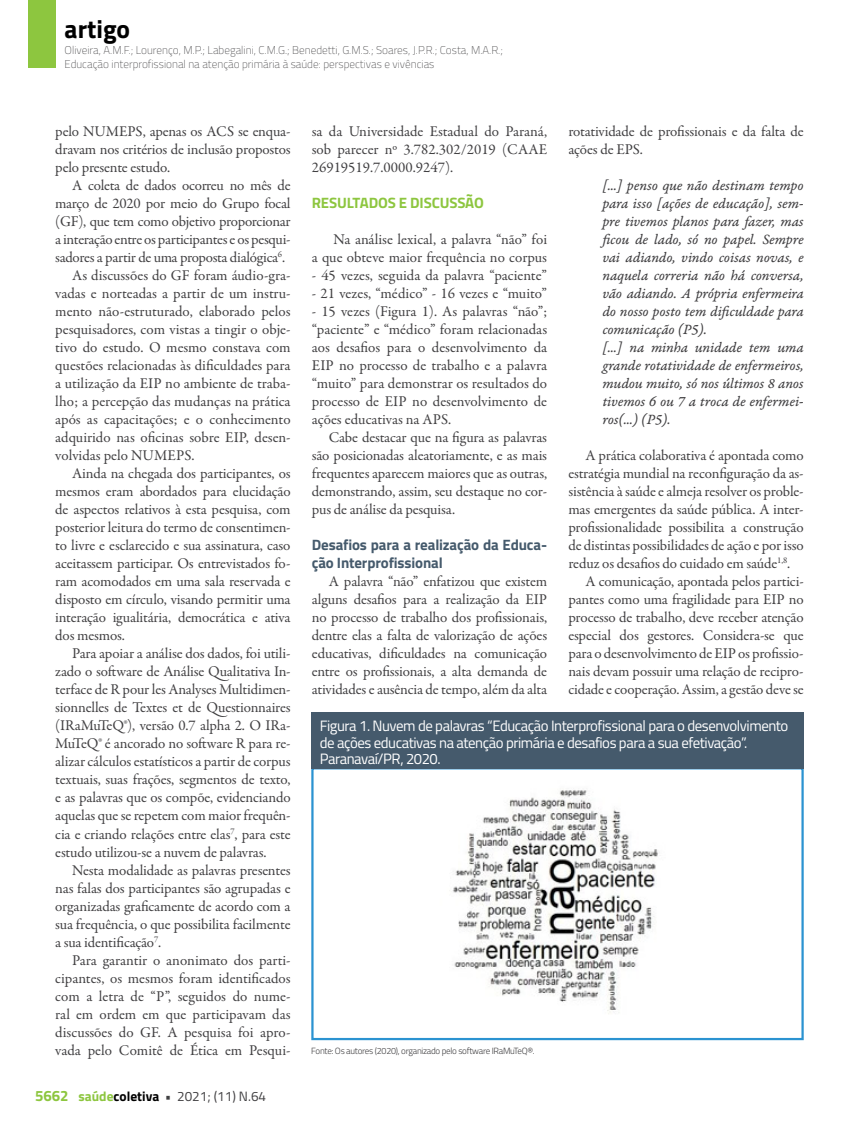
<style>
.page{position:relative;width:859px;height:1132px;background:#fff}
.page>*{position:absolute;margin:0;border:0;box-sizing:border-box;transform-origin:0 0}
.t1{font:700 25.5px "Titillium";color:#000}
.t2{font:15px/18px "Garamond Premr Pro";letter-spacing:-.01em;color:#414042;text-align:justify}
.t3{font:15px/18px "Garamond Premr Pro It Capt";letter-spacing:-.01em;color:#414042}
.t4{font:15px/16.5px "Titillium";letter-spacing:-.03em;color:#fff}
.t5{font:700 15px/18px "Titillium";letter-spacing:-.01em;color:#455a6c}
.t6{font:700 15px "Titillium";letter-spacing:-.01em;color:#8dc63f}
.t7{font:13.5px "Titillium";color:#414042}
.t8{font:100 11.25px/13.5px "Titillium";color:#414042}
.t9{font:300 9px "Titillium";letter-spacing:-.03em;color:#414042}
.s1{font-weight:700;font-size:15px;color:#8dc63f}
.s2{font-weight:700;color:#8dc63f}
.s3{font-weight:700;color:#000}
.s4{font-weight:700}
</style>
<div class="page">
<div style="left:28px;top:0;width:27px;height:68px;background:#8dc63f"></div>
<div style="left:311px;top:767px;width:493px;height:272px;border:2px solid #2b93d1"></div>
<div style="left:311px;top:712px;width:493px;height:57px;background:#455a6c"></div>
<img style="left:452px;top:790px;width:206px;height:224px">
<h1 class="t1" style="left:65px;top:10px;width:67px">artigo</h1>
<p class="t8" style="left:65px;top:43px;width:440px">Oliveira, A.M.F.; Lourenço, M.P.; Labegalini, C.M.G.; Benedetti, G.M.S.; Soares, J.P.R.; Costa, M.A.R.;<br>Educação interprofissional na atenção primária à saúde: perspectivas e vivências</p>
<p class="t2" style="left:55px;top:122px;width:237px">pelo NUMEPS, apenas os ACS se enqua&shy;dravam nos critérios de inclusão propostos pelo presente estudo.</p>
<p class="t2" style="left:72px;top:176px;width:220px">A coleta de dados ocorreu no mês de</p>
<p class="t2" style="left:55px;top:194px;width:237px">março de 2020 por meio do Grupo focal</p>
<p class="t2" style="left:55px;top:212px;width:237px">(GF), que tem como objetivo proporcionar</p>
<p class="t2" style="left:55px;top:230px;width:237px">a interação entre os participantes e os pesqui-</p>
<p class="t2" style="left:55px;top:248px;width:231px">sadores a partir de uma proposta dialógica<sup>6</sup>.</p>
<p class="t2" style="left:72px;top:266px;width:220px">As discussões do GF foram áudio-gra-</p>
<p class="t2" style="left:55px;top:284px;width:237px">vadas e norteadas a partir de um instru-</p>
<p class="t2" style="left:55px;top:302px;width:237px">mento não-estruturado, elaborado pelos</p>
<p class="t2" style="left:55px;top:320px;width:237px">pesquisadores, com vistas a tingir o obje-</p>
<p class="t2" style="left:55px;top:338px;width:237px">tivo do estudo. O mesmo constava com</p>
<p class="t2" style="left:55px;top:356px;width:237px">questões relacionadas às dificuldades para</p>
<p class="t2" style="left:55px;top:374px;width:237px">a utilização da EIP no ambiente de traba-</p>
<p class="t2" style="left:55px;top:392px;width:237px">lho; a percepção das mudanças na prática</p>
<p class="t2" style="left:55px;top:410px;width:237px">após as capacitações; e o conhecimento</p>
<p class="t2" style="left:55px;top:428px;width:237px">adquirido nas oficinas sobre EIP, desen-</p>
<p class="t2" style="left:55px;top:446px;width:141px">volvidas pelo NUMEPS.</p>
<p class="t2" style="left:72px;top:464px;width:220px">Ainda na chegada dos participantes, os</p>
<p class="t2" style="left:55px;top:482px;width:237px">mesmos eram abordados para elucidação</p>
<p class="t2" style="left:55px;top:500px;width:237px">de aspectos relativos à esta pesquisa, com</p>
<p class="t2" style="left:55px;top:518px;width:237px">posterior leitura do termo de consentimen-</p>
<p class="t2" style="left:55px;top:536px;width:237px">to livre e esclarecido e sua assinatura, caso</p>
<p class="t2" style="left:55px;top:554px;width:237px">aceitassem participar. Os entrevistados fo-</p>
<p class="t2" style="left:55px;top:572px;width:237px">ram acomodados em uma sala reservada e</p>
<p class="t2" style="left:55px;top:590px;width:237px">disposto em círculo, visando permitir uma</p>
<p class="t2" style="left:55px;top:608px;width:237px">interação igualitária, democrática e ativa</p>
<p class="t2" style="left:55px;top:626px;width:71px">dos mesmos.</p>
<p class="t2" style="left:72px;top:644px;width:220px">Para apoiar a análise dos dados, foi utili-</p>
<p class="t2" style="left:55px;top:662px;width:237px">zado o software de Análise Qualitativa In-</p>
<p class="t2" style="left:55px;top:680px;width:237px">terface de R pour les Analyses Multidimen-</p>
<p class="t2" style="left:55px;top:698px;width:237px">sionnelles de Textes et de Questionnaires</p>
<p class="t2" style="left:55px;top:716px;width:237px">(IRaMuTeQ®), versão 0.7 alpha 2. O IRa-</p>
<p class="t2" style="left:55px;top:734px;width:237px">MuTeQ® é ancorado no software R para re-</p>
<p class="t2" style="left:55px;top:752px;width:237px">alizar cálculos estatísticos a partir de corpus</p>
<p class="t2" style="left:55px;top:770px;width:237px">textuais, suas frações, segmentos de texto,</p>
<p class="t2" style="left:55px;top:788px;width:237px">e as palavras que os compõe, evidenciando</p>
<p class="t2" style="left:55px;top:806px;width:237px">aquelas que se repetem com maior frequên-</p>
<p class="t2" style="left:55px;top:824px;width:237px">cia e criando relações entre elas<sup>7</sup>, para este</p>
<p class="t2" style="left:55px;top:842px;width:213px">estudo utilizou-se a nuvem de palavras.</p>
<p class="t2" style="left:72px;top:860px;width:220px">Nesta modalidade as palavras presentes</p>
<p class="t2" style="left:55px;top:878px;width:237px">nas falas dos participantes são agrupadas e</p>
<p class="t2" style="left:55px;top:896px;width:237px">organizadas graficamente de acordo com a</p>
<p class="t2" style="left:55px;top:914px;width:237px">sua frequência, o que possibilita facilmente</p>
<p class="t2" style="left:55px;top:932px;width:107px">a sua identificação<sup>7</sup>.</p>
<p class="t2" style="left:72px;top:950px;width:220px">Para garantir o anonimato dos parti-</p>
<p class="t2" style="left:55px;top:968px;width:237px">cipantes, os mesmos foram identificados</p>
<p class="t2" style="left:55px;top:986px;width:237px">com a letra de “P”, seguidos do nume-</p>
<p class="t2" style="left:55px;top:1004px;width:237px">ral em ordem em que participavam das</p>
<p class="t2" style="left:55px;top:1022px;width:237px">discussões do GF. A pesquisa foi apro-</p>
<p class="t2" style="left:55px;top:1040px;width:237px">vada pelo Comitê de Ética em Pesqui-</p>
<p class="t7" style="left:35px;top:1086px;width:233px"><span class="s1">5662</span> <span class="s2">saúde</span><span class="s3">coletiva</span> <span class="s4">•</span> 2021; (11) N.64</p>
<p class="t2" style="left:312px;top:122px;width:237px">sa da Universidade Estadual do Paraná, sob parecer nº 3.782.302/2019 (CAAE 26919519.7.0000.9247).</p>
<p class="t6" style="left:312px;top:191px;width:173px">RESULTADOS E DISCUSSÃO</p>
<p class="t2" style="left:312px;top:230px;width:237px;text-align:right">Na análise lexical, a palavra “não” foi<br>a que obteve maior frequência no corpus</p>
<p class="t2" style="left:312px;top:266px;width:237px">- 45 vezes, seguida da palavra “paciente”</p>
<p class="t2" style="left:312px;top:284px;width:237px">- 21 vezes, “médico” - 16 vezes e “muito”</p>
<p class="t2" style="left:312px;top:302px;width:237px">- 15 vezes (Figura 1). As palavras “não”; “paciente” e “médico” foram relacionadas aos desafios para o desenvolvimento da EIP no processo de trabalho e a palavra “muito” para demonstrar os resultados do processo de EIP no desenvolvimento de ações educativas na APS.</p>
<p class="t2" style="left:312px;top:428px;width:237px;text-indent:17px">Cabe destacar que na figura as palavras são posicionadas aleatoriamente, e as mais frequentes aparecem maiores que as outras, demonstrando, assim, seu destaque no cor&shy;pus de análise da pesquisa.</p>
<p class="t5" style="left:312px;top:535px;width:237px">Desafios para a realização da Educa&shy;ção Interprofissional</p>
<p class="t2" style="left:312px;top:572px;width:237px;text-indent:17px">A palavra “não” enfatizou que existem alguns desafios para a realização da EIP no processo de trabalho dos profissionais, dentre elas a falta de valorização de ações educativas, dificuldades na comunicação entre os profissionais, a alta demanda de atividades e ausência de tempo, além da alta</p>
<p class="t2" style="left:568px;top:122px;width:237px">rotatividade de profissionais e da falta de ações de EPS.</p>
<p class="t3" style="left:602px;top:177px;width:203px">[...] penso que não destinam tempo para isso [ações de educação], sem&shy;pre tivemos planos para fazer, mas ficou de lado, só no papel. Sempre vai adiando, vindo coisas novas, e naquela correria não há conversa, vão adiando. A própria enfermeira do nosso posto tem dificuldade para comunicação (P5).<br>[...] na minha unidade tem uma grande rotatividade de enfermeiros, mudou muito, só nos últimos 8 anos tivemos 6 ou 7 a troca de enfermei&shy;ros(...) (P5).</p>
<p class="t2" style="left:585px;top:446px;width:220px">A prática colaborativa é apontada como</p>
<p class="t2" style="left:568px;top:464px;width:237px">estratégia mundial na reconfiguração da as-</p>
<p class="t2" style="left:568px;top:482px;width:237px">sistência à saúde e almeja resolver os proble-</p>
<p class="t2" style="left:568px;top:500px;width:237px">mas emergentes da saúde pública. A inter-</p>
<p class="t2" style="left:568px;top:518px;width:237px">profissionalidade possibilita a construção</p>
<p class="t2" style="left:568px;top:536px;width:237px">de distintas possibilidades de ação e por isso</p>
<p class="t2" style="left:568px;top:554px;width:223px">reduz os desafios do cuidado em saúde<sup>1,8</sup>.</p>
<p class="t2" style="left:585px;top:572px;width:220px">A comunicação, apontada pelos partici-</p>
<p class="t2" style="left:568px;top:590px;width:237px">pantes como uma fragilidade para EIP no</p>
<p class="t2" style="left:568px;top:608px;width:237px">processo de trabalho, deve receber atenção</p>
<p class="t2" style="left:568px;top:626px;width:237px">especial dos gestores. Considera-se que</p>
<p class="t2" style="left:568px;top:644px;width:237px">para o desenvolvimento de EIP os profissio-</p>
<p class="t2" style="left:568px;top:662px;width:237px">nais devam possuir uma relação de recipro-</p>
<p class="t2" style="left:568px;top:680px;width:237px">cidade e cooperação. Assim, a gestão deve se</p>
<p class="t4" style="left:320px;top:716px;width:470px">Figura 1. Nuvem de palavras “Educação Interprofissional para o desenvolvimento de ações educativas na atenção primária e desafios para a sua efetivação”.<br>Paranavaí/PR, 2020.</p>
<p class="t9" style="left:311px;top:1043px;width:225px">Fonte: Os autores (2020), organizado pelo software IRaMuTeQ®.</p>
</div>
